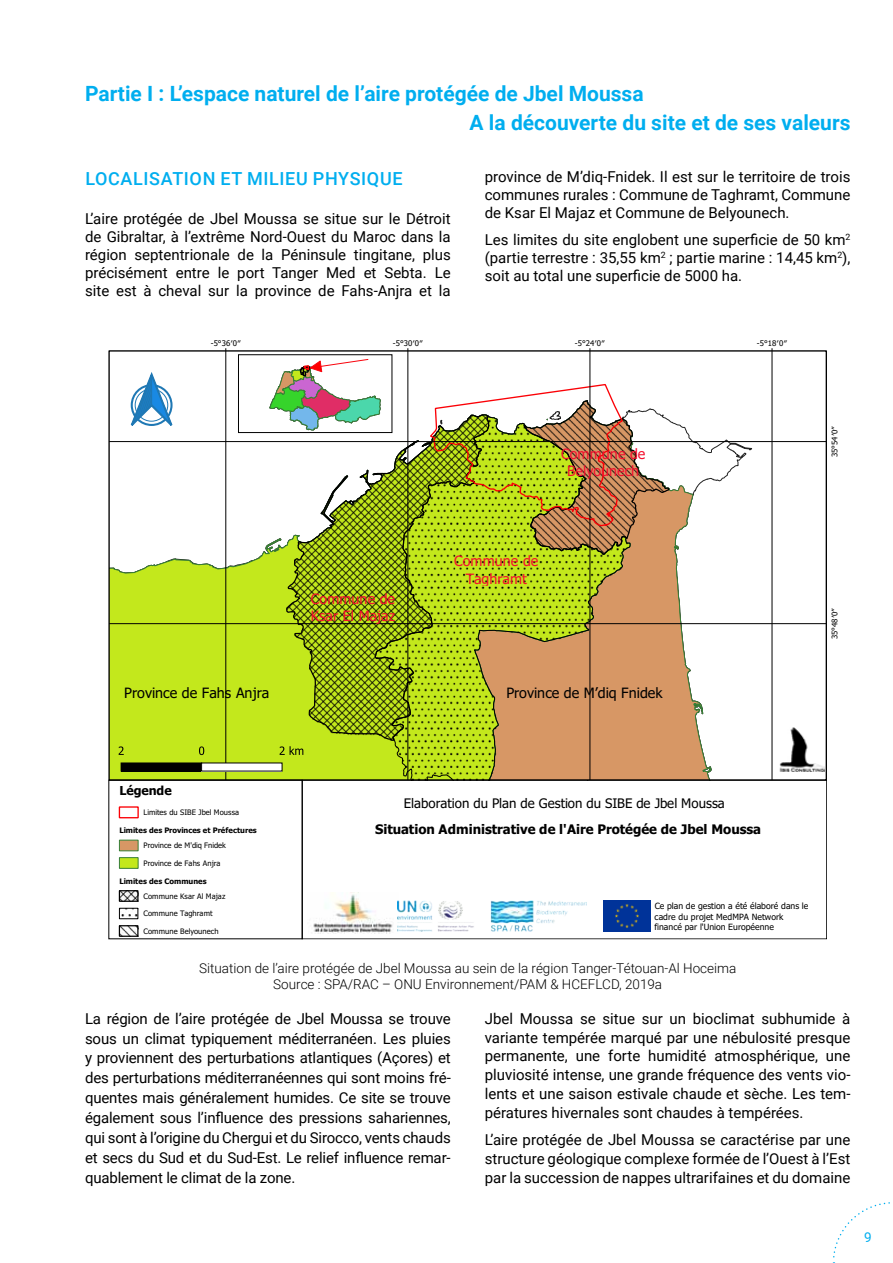
<style>
.page{position:relative;width:893px;height:1263px;background:#fff}
.page>*{position:absolute;margin:0;border:0;box-sizing:border-box;transform-origin:0 0}
.t1{font:700 21px/29.4px "Roboto";color:#00aeef}
.t2{font:500 18px "Roboto";letter-spacing:.035em;color:#00aeef}
.t3{font:15px/18px "Roboto";color:#000;text-align:justify}
.t4{font:14.25px/17.2px "Tahoma Normal";letter-spacing:.005em;color:#f4102e;text-align:center}
.t5{font:14.25px "Tahoma Normal";color:#000}
.t6{font:300 13.5px/16.2px "Roboto";color:#000;text-align:center}
.t7{font:13.5px "Roboto";color:#00aeef}
.t8{font:13.2px "Tahoma Gras";letter-spacing:-.005em;color:#000}
.t9{font:13.2px "Tahoma Normal";color:#000}
.t10{font:12.45px "Tahoma Gras";letter-spacing:-.005em;color:#000}
.t11{font:8.55px/10.5px "Tahoma Normal";letter-spacing:.005em;color:#000}
.t12{font:7.8px "Tahoma Normal";letter-spacing:.005em;color:#000}
.t13{font:7.5px "Tahoma Normal";letter-spacing:.01em;color:#000}
.t14{font:7.5px "Tahoma Gras";letter-spacing:.01em;color:#000}
</style>
<div class="page">
<svg style="left:832px;top:1202px;width:58px;height:61px"></svg>
<svg style="left:631px;top:420px;width:97px;height:359px"></svg>
<svg style="left:110px;top:414px;width:264px;height:365px"></svg>
<svg style="left:286px;top:413px;width:123px;height:328px"></svg>
<svg style="left:374px;top:415px;width:257px;height:364px;background:#b7b13b"></svg>
<svg style="left:428px;top:383px;width:242px;height:173px"></svg>
<hr style="left:225px;top:351px;width:1px;height:429px;background:#000">
<hr style="left:407px;top:351px;width:1px;height:429px;background:#000">
<hr style="left:589px;top:351px;width:1px;height:429px;background:#000">
<hr style="left:772px;top:351px;width:1px;height:429px;background:#000">
<hr style="left:109px;top:623px;width:717px;height:1px;background:#000">
<hr style="left:109px;top:441px;width:717px;height:1px;background:#000">
<div style="left:119px;top:806px;width:20px;height:12px;border:1px solid #fb0106"></div>
<div style="left:119px;top:840px;width:19px;height:11px;background:#d79765;border:1px solid #388036"></div>
<div style="left:119px;top:857px;width:19px;height:12px;background:#c3e81c;border:1px solid #388036"></div>
<img style="left:121px;top:892px;width:16px;height:8px">
<div style="left:119px;top:890px;width:20px;height:12px;border:1px solid #000"></div>
<img style="left:121px;top:914px;width:15px;height:3px">
<div style="left:119px;top:908px;width:19px;height:11px;border:1px solid #000"></div>
<img style="left:121px;top:927px;width:16px;height:8px">
<div style="left:119px;top:925px;width:20px;height:12px;border:1px solid #000"></div>
<div style="left:121px;top:763px;width:81px;height:8px;background:#000"></div>
<div style="left:121px;top:762px;width:81px;height:9px;border:1px solid #000"></div>
<div style="left:202px;top:763px;width:80px;height:8px;background:#fff"></div>
<svg style="left:119px;top:746px;width:5px;height:9px"></svg>
<svg style="left:199px;top:746px;width:5px;height:9px"></svg>
<svg style="left:280px;top:746px;width:23px;height:9px"></svg>
<img style="left:779px;top:727px;width:45px;height:44px">
<svg style="left:126px;top:372px;width:51px;height:62px"></svg>
<hr style="left:151px;top:375px;width:1px;height:30px;background:#1f78b4">
<div style="left:108px;top:780px;width:195px;height:159px;border:1px solid #000"></div>
<div style="left:238px;top:355px;width:154px;height:77px;background:#fff"></div>
<div style="left:238px;top:354px;width:154px;height:79px;border:1px solid #000"></div>
<svg style="left:302px;top:780px;width:525px;height:159px"></svg>
<svg style="left:269px;top:359px;width:112px;height:72px"></svg>
<h1 class="t1" style="left:470px;top:78px;width:382px;text-indent:-385px">Partie I : L’espace naturel de l’aire protégée de Jbel Moussa<br>A la découverte du site et de ses valeurs</h1>
<p class="t2" style="left:85px;top:166px;width:23px">LOCAL</p>
<p class="t2" style="left:144px;top:166px;width:248px">ISATION ET MILIEU PHYSIQUE</p>
<p class="t3" style="left:85px;top:209px;width:367px">L’aire protégée de Jbel Moussa se situe sur le Détroit de Gibraltar, à l’extrême Nord-Ouest du Maroc dans la région septentrionale de la Péninsule tingitane, plus précisément entre le port Tanger Med et Sebta. Le site est à cheval sur la province de Fahs-Anjra et la</p>
<p class="t3" style="left:485px;top:168px;width:367px">province de M’diq-Fnidek. Il est sur le territoire de trois communes rurales : Commune de Taghramt, Commune de Ksar El Majaz et Commune de Belyounech.</p>
<p class="t3" style="left:485px;top:230px;width:367px">Les limites du site englobent une superficie de 50 km<sup>2 </sup>(partie terrestre : 35,55 km<sup>2</sup> ; partie marine : 14,45 km<sup>2</sup>), soit au total une superficie de 5000 ha.</p>
<p class="t12" style="left:211px;top:339px;width:32px">-5°36′0″</p>
<p class="t12" style="left:393px;top:339px;width:32px">-5°30′0″</p>
<p class="t12" style="left:575px;top:339px;width:32px">-5°24′0″</p>
<p class="t12" style="left:757px;top:339px;width:32px">-5°18′0″</p>
<p class="t4" style="left:311px;top:591px;width:86px;text-align:left">Commune de<br>Ksar El Majaz</p>
<p class="t4" style="left:561px;top:446px;width:86px">Commune de<br>Belyounech</p>
<p class="t4" style="left:454px;top:553px;width:86px">Commune de<br>Taghramt</p>
<p class="t5" style="left:124px;top:686px;width:147px">Province de Fahs Anjra</p>
<p class="t5" style="left:506px;top:686px;width:158px">Province de M’diq Fnidek</p>
<p class="t12" style="left:831px;top:457px;width:33px;rotate:-90deg">35°54′0″</p>
<p class="t12" style="left:831px;top:639px;width:33px;rotate:-90deg">35°48′0″</p>
<p class="t10" style="left:119px;top:785px;width:54px">Légende</p>
<p class="t9" style="left:404px;top:798px;width:322px">Elaboration du Plan de Gestion du SIBE de Jbel Moussa</p>
<p class="t13" style="left:144px;top:809px;width:97px">Limites du SIBE Jbel Moussa</p>
<p class="t14" style="left:119px;top:827px;width:139px">Limites des Provinces et Préfectures</p>
<p class="t13" style="left:144px;top:842px;width:84px">Province de M'diq Fnidek</p>
<p class="t13" style="left:144px;top:859px;width:78px">Province de Fahs Anjra</p>
<p class="t14" style="left:119px;top:878px;width:89px">Limites des Communes</p>
<p class="t13" style="left:144px;top:893px;width:83px">Commune Ksar Al Majaz</p>
<p class="t13" style="left:144px;top:910px;width:71px">Commune Taghramt</p>
<p class="t13" style="left:144px;top:928px;width:77px">Commune Belyounech</p>
<p class="t8" style="left:375px;top:823px;width:387px">Situation Administrative de l'Aire Protégée de Jbel Moussa</p>
<p class="t11" style="left:655px;top:901px;width:155px">Ce plan de gestion a été élaboré dans le cadre du projet MedMPA Network financé par l'Union Européenne</p>
<p class="t6" style="left:199px;top:959px;width:539px">Situation de l’aire protégée de Jbel Moussa au sein de la région Tanger-Tétouan-Al Hoceima<br>Source : SPA/RAC – ONU Environnement/PAM &amp; HCEFLCD, 2019a</p>
<p class="t3" style="left:85px;top:1008px;width:367px;line-height:20px">La région de l’aire protégée de Jbel Moussa se trouve sous un climat typiquement méditerranéen. Les pluies y proviennent des perturbations atlantiques (Açores) et des perturbations méditerranéennes qui sont moins fré&shy;quentes mais généralement humides. Ce site se trouve également sous l’influence des pressions sahariennes, qui sont à l’origine du Chergui et du Sirocco, vents chauds et secs du Sud et du Sud-Est. Le relief influence remar&shy;quablement le climat de la zone.</p>
<p class="t3" style="left:485px;top:1008px;width:367px;line-height:18.9px">Jbel Moussa se situe sur un bioclimat subhumide à variante tempérée marqué par une nébulosité presque permanente, une forte humidité atmosphérique, une pluviosité intense, une grande fréquence des vents vio&shy;lents et une saison estivale chaude et sèche. Les tem&shy;pératures hivernales sont chaudes à tempérées.</p>
<p class="t3" style="left:485px;top:1130px;width:367px;line-height:18.9px">L’aire protégée de Jbel Moussa se caractérise par une structure géologique complexe formée de l’Ouest à l’Est par la succession de nappes ultrarifaines et du domaine</p>
<p class="t7" style="left:864px;top:1227px;width:9px">9</p>
</div>
